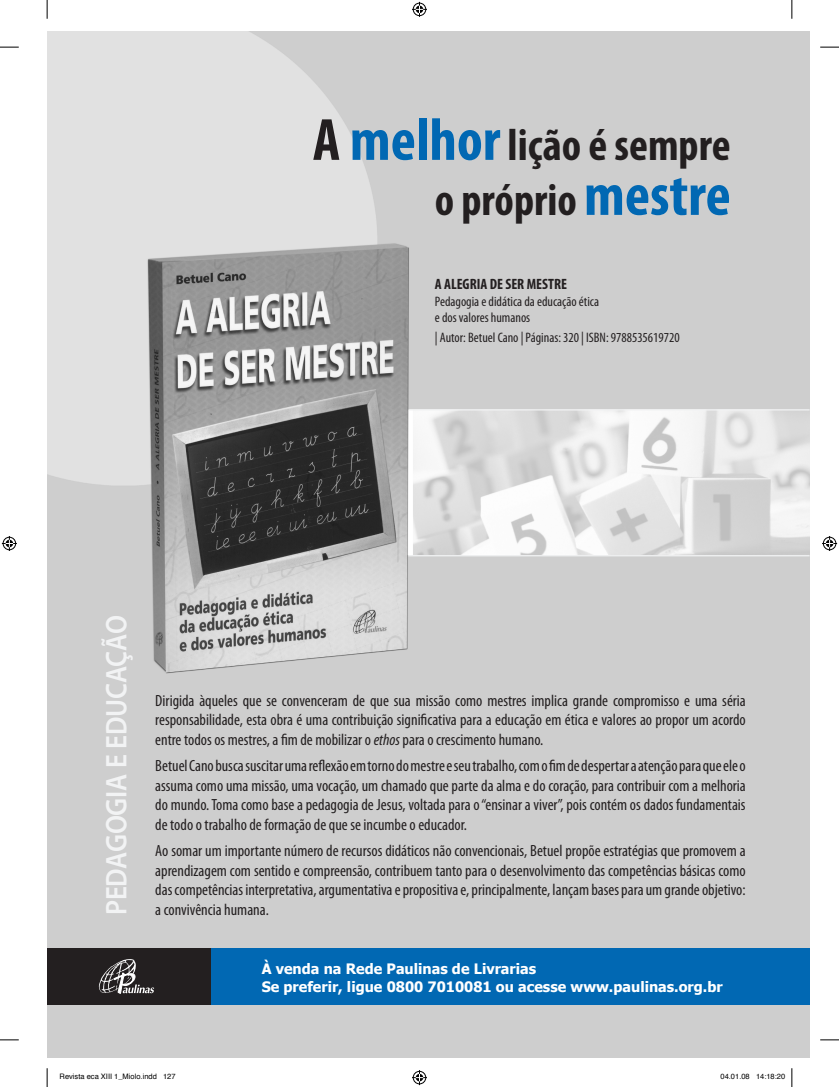
<style>
.page{position:relative;width:839px;height:1087px;background:#fff}
.page>*{position:absolute;margin:0;border:0;box-sizing:border-box;transform-origin:0 0}
.t1{font:700 condensed 45px/55px "Myriad Pro";color:#231f20;text-align:right}
.t2{font:600 30px "Myriad Pro";letter-spacing:-.005em;color:#f2f3f4;scale:.9 1}
.t3{font:condensed 16.25px/19.5px "Myriad Pro";color:#231f20;text-align:justify}
.t4{font:700 condensed 15px "Myriad Pro";color:#231f20}
.t5{font:700 14.38px/17.5px "Tahoma";color:#fff}
.t6{font:condensed 13.75px/16.5px "Myriad Pro";color:#231f20}
.t7{font:7.5px "Helvetica";color:#000}
.s1{font-size:60px}
.s2{font-size:60px;color:#0168b3}
.s3{font-style:italic}
</style>
<div class="page">
<img style="left:47px;top:31px;width:762px;height:1026px">
<div style="left:47px;top:948px;width:762px;height:56px;background:#0168b3"></div>
<hr style="left:409px;top:409px;width:400px;height:1px;background:#f2f3f4">
<hr style="left:408px;top:555px;width:401px;height:1px;background:#f2f3f4">
<div style="left:47px;top:948px;width:163px;height:56px;background:#231f20"></div>
<svg style="left:99px;top:959px;width:55px;height:34px"></svg>
<svg style="left:0;top:46px;width:19px;height:2px"></svg>
<svg style="left:820px;top:46px;width:18px;height:2px"></svg>
<svg style="left:0;top:1039px;width:19px;height:1px"></svg>
<svg style="left:820px;top:1039px;width:18px;height:1px"></svg>
<svg style="left:46px;top:0;width:2px;height:19px"></svg>
<svg style="left:46px;top:1068px;width:2px;height:18px"></svg>
<svg style="left:791px;top:0;width:1px;height:19px"></svg>
<svg style="left:412px;top:2px;width:15px;height:15px"></svg>
<svg style="left:412px;top:1070px;width:15px;height:14px"></svg>
<svg style="left:2px;top:536px;width:15px;height:15px"></svg>
<svg style="left:822px;top:536px;width:14px;height:15px"></svg>
<svg style="left:791px;top:1068px;width:1px;height:18px"></svg>
<h1 class="t1" style="left:313px;top:116px;width:419px"><span class="s1">A</span> <span class="s2">melhor</span> lição é sempre o próprio <span class="s2">mestre</span></h1>
<p class="t4" style="left:435px;top:275px;width:133px">A ALEGRIA DE SER MESTRE</p>
<p class="t6" style="left:435px;top:293px;width:166px">Pedagogia e didática da educação ética e dos valores humanos</p>
<p class="t6" style="left:435px;top:329px;width:246px">| Autor: Betuel Cano | Páginas: 320 | ISBN: 9788535619720</p>
<h2 class="t2" style="left:97px;top:915px;width:335px;rotate:-90deg">PEDAGOGIA E EDUCAÇÃO</h2>
<p class="t3" style="left:155px;top:690px;width:592px">Dirigida àqueles que se convenceram de que sua missão como mestres implica grande compromisso e uma séria responsabilidade, esta obra é uma contribuição significativa para a educação em ética e valores ao propor um acordo entre todos os mestres, a fim de mobilizar o <span class="s3">ethos</span> para o crescimento humano.</p>
<p class="t3" style="left:155px;top:755px;width:592px">Betuel Cano busca suscitar uma reflexão em torno do mestre e seu trabalho, com o fim de despertar a atenção para que ele o assuma como uma missão, uma vocação, um chamado que parte da alma e do coração, para contribuir com a melhoria do mundo. Toma como base a pedagogia de Jesus, voltada para o “ensinar a viver”, pois contém os dados fundamentais de todo o trabalho de formação de que se incumbe o educador.</p>
<p class="t3" style="left:155px;top:841px;width:591px">Ao somar um importante número de recursos didáticos não convencionais, Betuel propõe estratégias que promovem a aprendizagem com sentido e compreensão, contribuem tanto para o desenvolvimento das competências básicas como das competências interpretativa, argumentativa e propositiva e, principalmente, lançam bases para um grande objetivo: a convivência humana.</p>
<p class="t5" style="left:261px;top:959px;width:462px">À venda na Rede Paulinas de Livrarias<br>Se preferir, ligue 0800 7010081 ou acesse www.paulinas.org.br</p>
<p class="t7" style="left:60px;top:1070px;width:117px">Revista eca XIII 1_Miolo.indd 127</p>
<p class="t7" style="left:720px;top:1070px;width:66px">04.01.08 14:18:20</p>
</div>
